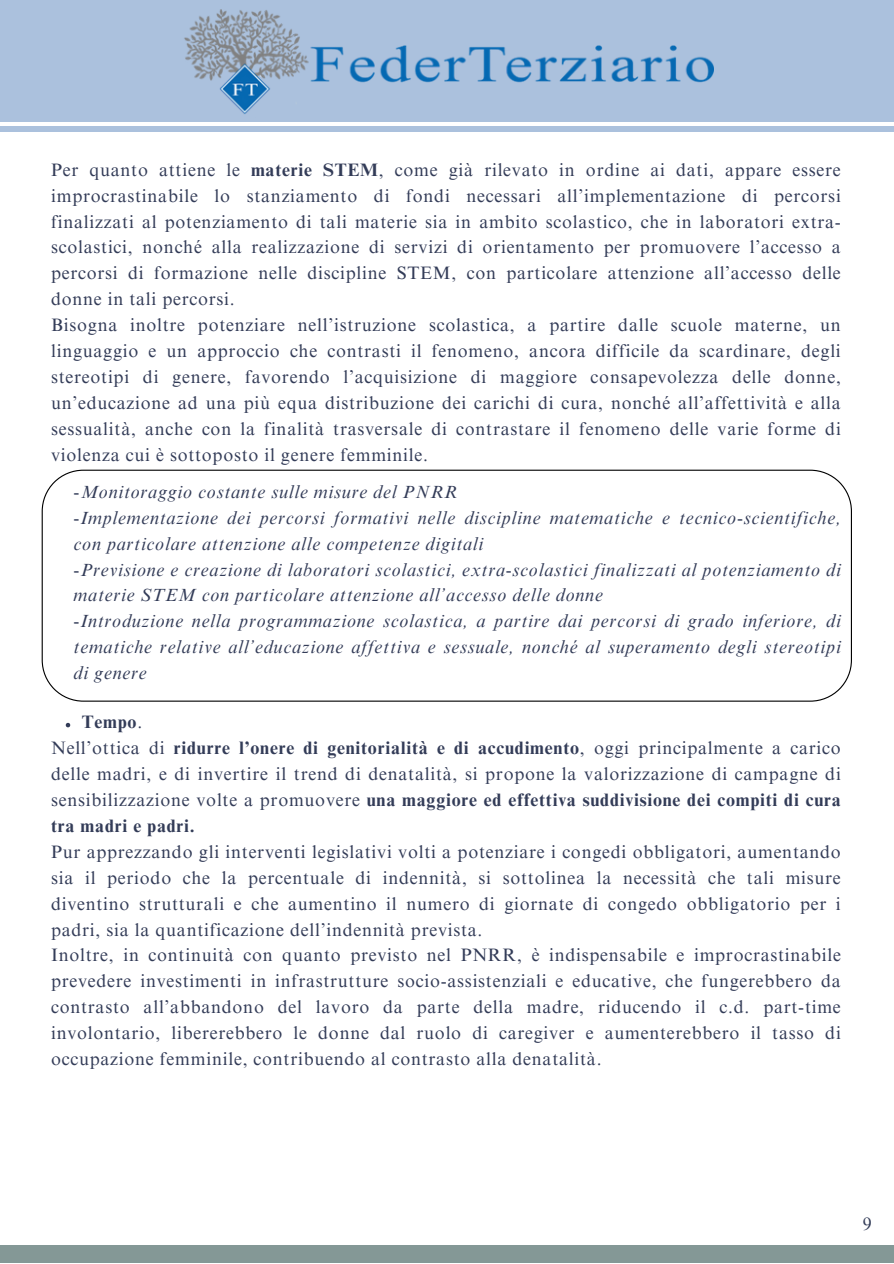
<style>
.page{position:relative;width:894px;height:1264px;background:#fff}
.page>*{position:absolute;margin:0;border:0;box-sizing:border-box;transform-origin:0 0}
.t1{font:18px/26px "Times NRMT Pro";letter-spacing:.04em;color:#333c58}
.t2{font:italic 18px/25.8px "Times NRMT Pro";letter-spacing:.04em;color:#333c58}
.t3{font:700 18px "Times NRMT Pro";letter-spacing:.04em;color:#333c58}
.s1{font-weight:700}
.s2{font-weight:400}
</style>
<div class="page">
<div style="left:0;top:1245px;width:892px;height:17px;background:#849896"></div>
<div style="left:0;top:0;width:892px;height:121px;background:#abc1dd"></div>
<div style="left:0;top:126px;width:892px;height:6px;background:#abc1dd"></div>
<img style="left:184px;top:10px;width:529px;height:104px">
<svg style="left:42px;top:469px;width:809px;height:232px"></svg>
<svg style="left:66px;top:723px;width:4px;height:4px"></svg>
<h1 class="t1" style="left:51px;top:159px;width:791px">Per quanto attiene le <span class="s1">materie STEM</span>, come già rilevato in ordine ai dati, appare essere improcrastinabile lo stanziamento di fondi necessari all’implementazione di percorsi finalizzati al potenziamento di tali materie sia in ambito scolastico, che in laboratori extra&shy;scolastici, nonché alla realizzazione di servizi di orientamento per promuovere l’accesso a percorsi di formazione nelle discipline STEM, con particolare attenzione all’accesso delle donne in tali percorsi.<br>Bisogna inoltre potenziare nell’istruzione scolastica, a partire dalle scuole materne, un linguaggio e un approccio che contrasti il fenomeno, ancora difficile da scardinare, degli stereotipi di genere, favorendo l’acquisizione di maggiore consapevolezza delle donne, un’educazione ad una più equa distribuzione dei carichi di cura, nonché all’affettività e alla sessualità, anche con la finalità trasversale di contrastare il fenomeno delle varie forme di violenza cui è sottoposto il genere femminile.</h1>
<h1 class="t2" style="left:74px;top:481px;width:768px">-Monitoraggio costante sulle misure del PNRR<br>-Implementazione dei percorsi formativi nelle discipline matematiche e tecnico-scientifiche, con particolare attenzione alle competenze digitali<br>-Previsione e creazione di laboratori scolastici, extra-scolastici finalizzati al potenziamento di materie STEM con particolare attenzione all’accesso delle donne<br>-Introduzione nella programmazione scolastica, a partire dai percorsi di grado inferiore, di tematiche relative all’educazione affettiva e sessuale, nonché al superamento degli stereotipi di genere</h1>
<p class="t3" style="left:82px;top:715px;width:62px">Tempo<span class="s2">.</span></p>
<h1 class="t1" style="left:51px;top:737px;width:791px">Nell’ottica di <span class="s1">ridurre l’onere di genitorialità e di accudimento</span>, oggi principalmente a carico delle madri, e di invertire il trend di denatalità, si propone la valorizzazione di campagne di sensibilizzazione volte a promuovere <span class="s1">una maggiore ed effettiva suddivisione dei compiti di cura tra madri e padri.<br></span>Pur apprezzando gli interventi legislativi volti a potenziare i congedi obbligatori, aumentando sia il periodo che la percentuale di indennità, si sottolinea la necessità che tali misure diventino strutturali e che aumentino il numero di giornate di congedo obbligatorio per i padri, sia la quantificazione dell’indennità prevista.<br>Inoltre, in continuità con quanto previsto nel PNRR, è indispensabile e improcrastinabile prevedere investimenti in infrastrutture socio-assistenziali e educative, che fungerebbero da contrasto all’abbandono del lavoro da parte della madre, riducendo il c.d. part-time involontario, libererebbero le donne dal ruolo di caregiver e aumenterebbero il tasso di occupazione femminile, contribuendo al contrasto alla denatalità.</h1>
<p class="t1" style="left:862px;top:1213px;width:10px">9</p>
</div>
